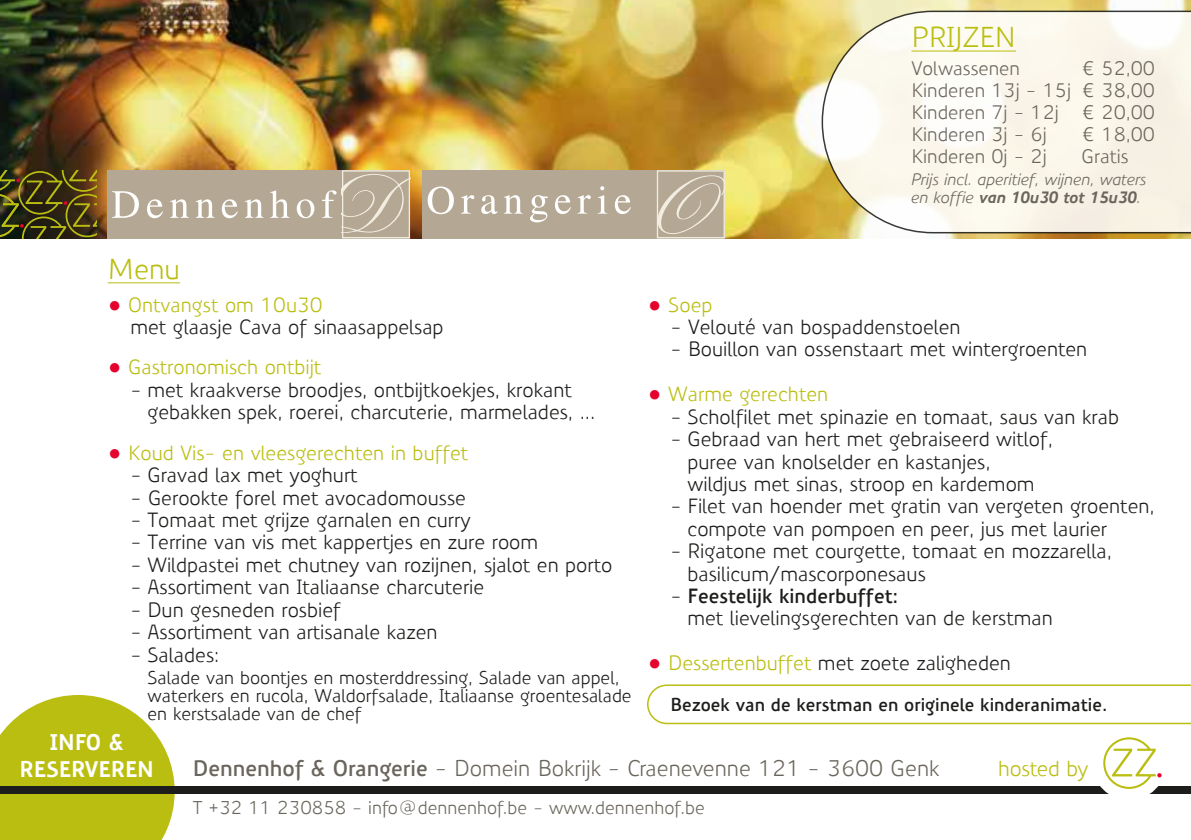
<style>
.page{position:relative;width:1191px;height:840px;background:#fff}
.page>*{position:absolute;margin:0;border:0;box-sizing:border-box;transform-origin:0 0}
.t1{font:28px "Precious Sans";color:#babe10}
.t2{font:22px "Precious Sans";color:#6a665d}
.t3{font:700 22px/26.8px "Precious Sans";color:#fff;text-align:center}
.t4{font:21.2px "Precious Sans";letter-spacing:-.015em;color:#babe10}
.t5{font:20px/22.4px "Precious Sans";color:#1d1d1b}
.t6{font:20px "Precious Sans";color:#babe10}
.t7{font:19px/22px "Precious Sans";color:#6a665d;text-align:justify}
.t8{font:18px/18px "Precious Sans";color:#1d1d1b}
.t9{font:18px "Precious Sans";color:#6a665d}
.t10{font:600 18px "Precious Sans";color:#1d1d1b}
.t11{font:italic 16px/18px "Precious Sans";color:#6a665d}
.s1{font-weight:700}
.s2{color:#e4032d}
.s3{color:#babe10}
.s4{font-weight:600}
</style>
<div class="page">
<img style="left:0;top:0;width:1191px;height:238px">
<svg style="left:0;top:695px;width:175px;height:144px;background:#c1c52e"></svg>
<div style="left:0;top:785px;width:1191px;height:8px;background:#1d1d1b"></div>
<div style="left:1092px;top:726px;width:74px;height:73px;background:#fff;border-radius:50%"></div>
<svg style="left:1103px;top:737px;width:58px;height:51px"></svg>
<svg style="left:821px;top:11px;width:370px;height:222px;fill:#fbf7eb"></svg>
<hr style="left:911px;top:51px;width:105px;height:1px;background:#babe10">
<svg style="left:0;top:170px;width:96px;height:68px;background:#4d4413"></svg>
<hr style="left:108px;top:282px;width:72px;height:1px;background:#babe10">
<svg style="left:647px;top:684px;width:544px;height:40px"></svg>
<div style="left:422px;top:170px;width:303px;height:68px;background:#b4a794"></div>
<svg style="left:427px;top:186px;width:27px;height:28px"></svg>
<svg style="left:461px;top:195px;width:13px;height:18px"></svg>
<svg style="left:481px;top:195px;width:16px;height:19px"></svg>
<svg style="left:504px;top:195px;width:18px;height:18px"></svg>
<svg style="left:530px;top:195px;width:18px;height:27px"></svg>
<svg style="left:555px;top:195px;width:16px;height:19px"></svg>
<svg style="left:577px;top:195px;width:14px;height:18px"></svg>
<svg style="left:598px;top:186px;width:8px;height:27px"></svg>
<svg style="left:615px;top:195px;width:16px;height:19px"></svg>
<svg style="left:657px;top:170px;width:68px;height:68px"></svg>
<div style="left:108px;top:170px;width:302px;height:68px;background:#b4a794"></div>
<svg style="left:112px;top:191px;width:27px;height:27px"></svg>
<svg style="left:147px;top:199px;width:16px;height:19px"></svg>
<svg style="left:170px;top:199px;width:19px;height:19px"></svg>
<svg style="left:196px;top:199px;width:18px;height:19px"></svg>
<svg style="left:222px;top:199px;width:16px;height:19px"></svg>
<svg style="left:245px;top:199px;width:19px;height:19px"></svg>
<svg style="left:270px;top:190px;width:19px;height:28px"></svg>
<svg style="left:297px;top:199px;width:17px;height:19px"></svg>
<svg style="left:322px;top:190px;width:14px;height:28px"></svg>
<svg style="left:342px;top:170px;width:68px;height:68px"></svg>
<h1 class="t1" style="left:911px;top:20px;width:106px">PRIJZEN</h1>
<p class="t7" style="left:911px;top:58px;width:110px">Volwassenen</p>
<p class="t7" style="left:911px;top:58px;width:245px;text-indent:170px">€ 52,00<br>Kinderen 13j - 15j € 38,00<br>Kinderen 7j - 12j € 20,00<br>Kinderen 3j - 6j</p>
<p class="t7" style="left:1081px;top:124px;width:75px">€ 18,00</p>
<p class="t7" style="left:911px;top:146px;width:137px">Kinderen 0j - 2j</p>
<p class="t7" style="left:1081px;top:146px;width:49px">Gratis</p>
<p class="t11" style="left:911px;top:171px;width:237px">Prijs incl. aperitief, wijnen, waters en koffie <span class="s1">van 10u30 tot 15u30</span>.</p>
<h1 class="t1" style="left:108px;top:251px;width:74px">Menu</h1>
<p class="t5" style="left:130px;top:293px;width:315px;text-indent:-23px"><span class="s2">•</span> <span class="s3">Ontvangst om 10u30<br></span>met glaasje Cava of sinaasappelsap</p>
<p class="t6" style="left:108px;top:354px;width:215px"><span class="s2">•</span> Gastronomisch ontbijt</p>
<p class="t5" style="left:147px;top:378px;width:449px;text-indent:-17px">- met kraakverse broodjes, ontbijtkoekjes, krokant gebakken spek, roerei, charcuterie, marmelades, ...</p>
<p class="t6" style="left:108px;top:439px;width:362px"><span class="s2">•</span> Koud Vis- en vleesgerechten in buffet</p>
<p class="t5" style="left:130px;top:463px;width:229px">- Gravad lax met yoghurt</p>
<p class="t5" style="left:130px;top:486px;width:337px">- Gerookte forel met avocadomousse</p>
<p class="t5" style="left:130px;top:508px;width:342px">- Tomaat met grijze garnalen en curry</p>
<p class="t5" style="left:130px;top:531px;width:409px">- Terrine van vis met kappertjes en zure room</p>
<p class="t5" style="left:130px;top:553px;width:483px">- Wildpastei met chutney van rozijnen, sjalot en porto</p>
<p class="t5" style="left:130px;top:575px;width:355px">- Assortiment van Italiaanse charcuterie</p>
<p class="t5" style="left:130px;top:598px;width:212px">- Dun gesneden rosbief</p>
<p class="t5" style="left:130px;top:620px;width:309px">- Assortiment van artisanale kazen</p>
<p class="t5" style="left:130px;top:643px;width:90px">- Salades:</p>
<p class="t8" style="left:147px;top:668px;width:486px">Salade van boontjes en mosterddressing, Salade van appel, waterkers en rucola, Waldorfsalade, Italiaanse groentesalade en kerstsalade van de chef</p>
<p class="t6" style="left:648px;top:291px;width:66px"><span class="s2">•</span> Soep</p>
<p class="t5" style="left:670px;top:315px;width:292px">- Velouté van bospaddenstoelen</p>
<p class="t5" style="left:670px;top:338px;width:418px">- Bouillon van ossenstaart met wintergroenten</p>
<p class="t6" style="left:648px;top:381px;width:182px"><span class="s2">•</span> Warme gerechten</p>
<p class="t5" style="left:670px;top:405px;width:450px">- Scholfilet met spinazie en tomaat, saus van krab</p>
<p class="t5" style="left:687px;top:427px;width:367px;text-indent:-17px">- Gebraad van hert met gebraiseerd witlof, puree van knolselder en kastanjes, wildjus met sinas, stroop en kardemom</p>
<p class="t5" style="left:687px;top:495px;width:469px;text-indent:-17px">- Filet van hoender met gratin van vergeten groenten, compote van pompoen en peer, jus met laurier</p>
<p class="t5" style="left:687px;top:539px;width:426px;text-indent:-17px">- Rigatone met courgette, tomaat en mozzarella, basilicum/mascorponesaus</p>
<p class="t5" style="left:687px;top:584px;width:367px;text-indent:-17px">- <span class="s4">Feestelijk kinderbuffet:<br></span>met lievelingsgerechten van de kerstman</p>
<p class="t5" style="left:648px;top:651px;width:364px"><span class="s2">•</span> <span class="s3">Dessertenbuffet</span> met zoete zaligheden</p>
<p class="t10" style="left:670px;top:692px;width:438px">Bezoek van de kerstman en originele kinderanimatie.</p>
<p class="t3" style="left:20px;top:728px;width:136px">INFO &amp;<br>RESERVEREN</p>
<p class="t2" style="left:193px;top:754px;width:748px"><span class="s4">Dennenhof &amp; Orangerie</span> - Domein Bokrijk - Craenevenne 121 - 3600 Genk</p>
<p class="t9" style="left:193px;top:796px;width:513px">T +32 11 230858 - info@dennenhof.be - www.dennenhof.be</p>
<p class="t4" style="left:998px;top:755px;width:92px">hosted by</p>
</div>
